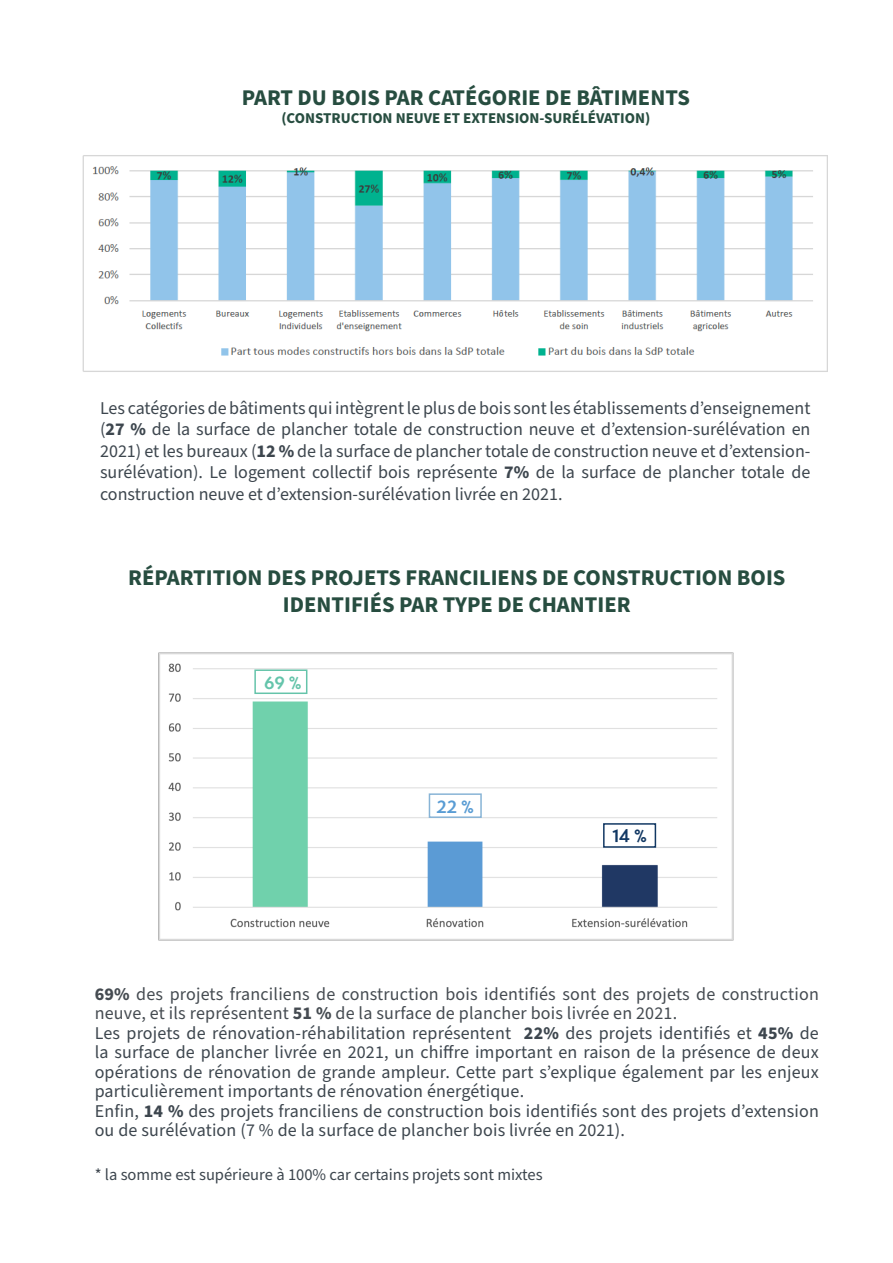
<style>
.page{position:relative;width:893px;height:1263px;background:#fff}
.page>*{position:absolute;margin:0;border:0;box-sizing:border-box;transform-origin:0 0}
.t1{font:700 22.5px "Source Sans Pro";color:#274d40}
.Body{font:18px/21.6px "Source Sans Pro";letter-spacing:.01em;color:#3d464e;text-align:justify}
.Body-2{font:18px/19.5px "Source Sans Pro";letter-spacing:.01em;color:#454b51}
.t2{font:16.5px "Source Sans Pro";color:#3d464e}
.t3{font:700 16.5px "Semplicita Pro";color:#64c4ab}
.t4{font:700 16.5px "Semplicita Pro";color:#599cd4}
.t5{font:700 16.5px "Semplicita Pro";color:#123863}
.t6{font:700 15px "Source Sans Pro";color:#274d40}
.s1{font-weight:700}
.s2{color:#65c4aa}
</style>
<div class="page">
<img style="left:82px;top:155px;width:746px;height:217px">
<img style="left:159px;top:653px;width:575px;height:288px">
<div style="left:254px;top:669px;width:53px;height:25px;border:2px solid #65c4aa"></div>
<div style="left:429px;top:793px;width:53px;height:25px;border:2px solid #88b4d6"></div>
<div style="left:603px;top:823px;width:53px;height:25px;border:2px solid #123863"></div>
<p class="t1" style="left:242px;top:82px;width:450px">PART DU BOIS PAR CATÉGORIE DE BÂTIMENTS</p>
<p class="t6" style="left:281px;top:108px;width:370px">(CONSTRUCTION NEUVE ET EXTENSION-SURÉLÉVATION)</p>
<p class="Body" style="left:100px;top:397px;width:712px">Les catégories de bâtiments qui intègrent le plus de bois sont les établissements d’enseignement (<span class="s1">27 %</span> de la surface de plancher totale de construction neuve et d’extension-surélévation en 2021) et les bureaux (<span class="s1">12 %</span> de la surface de plancher totale de construction neuve et d’extension&shy;surélévation). Le logement collectif bois représente <span class="s1">7%</span> de la surface de plancher totale de construction neuve et d’extension-surélévation livrée en 2021.</p>
<p class="t1" style="left:128px;top:562px;width:659px">RÉPARTITION DES PROJETS FRANCILIENS DE CONSTRUCTION BOIS</p>
<p class="t1" style="left:283px;top:589px;width:349px">IDENTIFIÉS PAR TYPE DE CHANTIER</p>
<p class="t3" style="left:264px;top:670px;width:39px">69 <span class="s2">%</span></p>
<p class="t4" style="left:436px;top:794px;width:39px">22 %</p>
<p class="t5" style="left:612px;top:824px;width:36px">14 %</p>
<p class="Body-2" style="left:95px;top:985px;width:726px"><span class="s1">69%</span> des projets franciliens de construction bois identifiés sont des projets de construction neuve, et ils représentent <span class="s1">51 %</span> de la surface de plancher bois livrée en 2021.</p>
<p class="Body" style="left:95px;top:1024px;width:726px;line-height:19.5px">Les projets de rénovation-réhabilitation représentent <span class="s1">22%</span> des projets identifiés et <span class="s1">45%</span> de la surface de plancher livrée en 2021, un chiffre important en raison de la présence de deux opérations de rénovation de grande ampleur. Cette part s’explique également par les enjeux particulièrement importants de rénovation énergétique.</p>
<p class="Body" style="left:95px;top:1102px;width:726px;line-height:19.5px">Enfin, <span class="s1">14 %</span> des projets franciliens de construction bois identifiés sont des projets d’extension ou de surélévation (7 % de la surface de plancher bois livrée en 2021).</p>
<p class="t2" style="left:95px;top:1163px;width:449px">* la somme est supérieure à 100% car certains projets sont mixtes</p>
</div>
